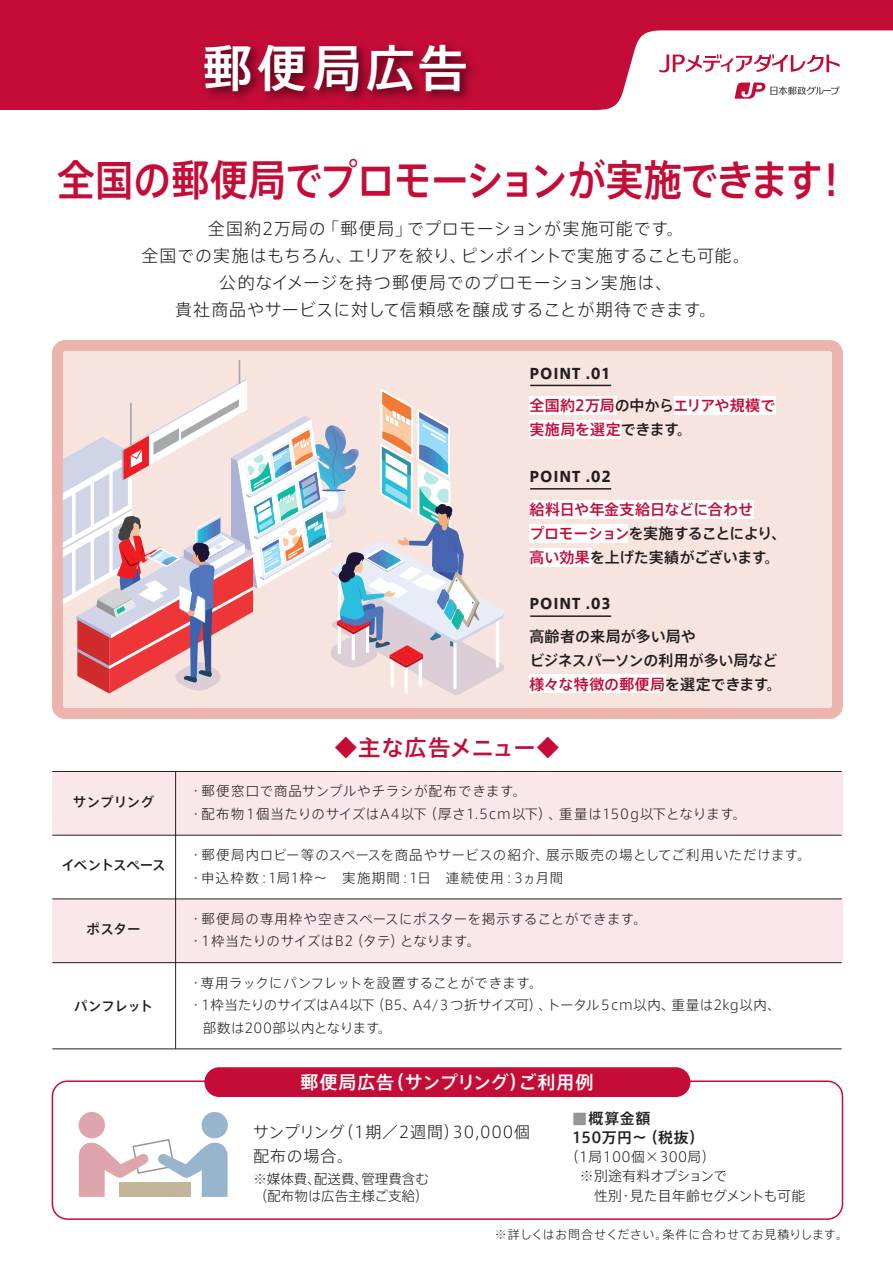
<style>
.page{position:relative;width:893px;height:1263px;background:#fff}
.page>*{position:absolute;margin:0;border:0;box-sizing:border-box;transform-origin:0 0}
.t1{font:500 49.95px "Axis Std";letter-spacing:.075em;color:#fff}
.t2{font:500 42.45px "Axis Std";letter-spacing:-.04em;color:#c40c37;scale:.9 1}
.t3{font:500 22.35px "Axis Std";letter-spacing:-.025em;color:#c40c37}
.t4{font:500 18px "Axis Std";letter-spacing:.045em;color:#fff}
.t5{font:300 16.95px/27px "Axis Std";letter-spacing:.035em;color:#231f20;text-align:center}
.t6{font:300 15.9px/24px "Axis Std";letter-spacing:.05em;color:#231f20}
.t7{font:500 15px/24px "Axis Std";letter-spacing:-.015em;color:#c40c37}
.t8{font:500 15px/24px "Axis Std";letter-spacing:-.005em;color:#231f20}
.t9{font:500 14.85px/18.9px "Axis Std";letter-spacing:.035em;color:#231f20}
.t10{font:800 14.4px "Axis Std";letter-spacing:.06em;color:#231f20}
.t11{font:300 13.8px "Axis Std";letter-spacing:.005em;color:#231f20}
.t12{font:300 13.8px "Axis Std";letter-spacing:.025em;color:#231f20}
.t13{font:300 13.8px "Axis Std";letter-spacing:-.025em;color:#231f20}
.t14{font:300 13.5px/22.5px "Axis Std";letter-spacing:.025em;color:#231f20}
.t15{font:300 13.5px/22.5px "Axis Std";letter-spacing:.045em;color:#231f20}
.t16{font:300 13.5px/22.5px "Axis Std";letter-spacing:.05em;color:#231f20}
.t17{font:300 13.5px/17.1px "Axis Std";color:#231f20}
.t18{font:500 13.5px "Axis Std";letter-spacing:-.015em;color:#231f20}
.t19{font:500 13.5px "Axis Std";letter-spacing:-.06em;color:#231f20}
.t20{font:300 12px "Axis Std";letter-spacing:.04em;color:#231f20}
.s1{color:#231f20}
.s2{color:#c40c37}
.s3{font-weight:300;font-size:15.9px;color:#939598}
</style>
<div class="page">
<svg style="left:0;top:0;width:893px;height:110px;fill:#c40c37"></svg>
<div style="left:52px;top:771px;width:790px;height:64px;background:#f9e7eb"></div>
<div style="left:52px;top:899px;width:790px;height:63px;background:#f9e7eb"></div>
<svg style="left:659px;top:54px;width:181px;height:18px"></svg>
<svg style="left:734px;top:83px;width:106px;height:16px"></svg>
<img style="left:47px;top:34px;width:586px;height:76px">
<div style="left:52px;top:1080px;width:791px;height:140px;border:2px solid #c40c37;border-radius:15px"></div>
<div style="left:204px;top:1067px;width:486px;height:30px;background:#c40c37;border-radius:15px"></div>
<hr style="left:52px;top:835px;width:790px;height:1px;background:#231f20">
<hr style="left:52px;top:899px;width:790px;height:1px;background:#231f20">
<hr style="left:52px;top:962px;width:790px;height:1px;background:#231f20">
<hr style="left:52px;top:1048px;width:790px;height:1px;background:#231f20">
<hr style="left:52px;top:771px;width:790px;height:1px;background:#231f20">
<hr style="left:175px;top:771px;width:1px;height:278px;background:#231f20">
<div style="left:79px;top:1112px;width:26px;height:26px;background:#dfa5ad;border-radius:50%"></div>
<div style="left:201px;top:1112px;width:27px;height:26px;background:#99b4cd;border-radius:50%"></div>
<svg style="left:79px;top:1138px;width:149px;height:59px"></svg>
<div style="left:119px;top:1182px;width:71px;height:15px;background:#c3b49b"></div>
<svg style="left:52px;top:340px;width:791px;height:379px;background:#f6dfda"></svg>
<svg style="left:52px;top:360px;width:453px;height:335px;background:#e0ced1"></svg>
<h1 class="t1" style="left:203px;top:30px;width:267px">郵便局広告</h1>
<h2 class="t2" style="left:57px;top:148px;width:883px">全国の郵便局でプロモーションが実施できます！</h2>
<p class="t5" style="left:141px;top:214px;width:610px">全国約2万局の「郵便局」でプロモーションが実施可能です。<br>全国での実施はもちろん、エリアを絞り、ピンポイントで実施することも可能。公的なイメージを持つ郵便局でのプロモーション実施は、<br>貴社商品やサービスに対して信頼感を醸成することが期待できます。</p>
<p class="t10" style="left:529px;top:362px;width:83px">POINT .01</p>
<p class="t7" style="left:529px;top:392px;width:247px">全国約2万局<span class="s1">の中から</span>エリアや規模で実施局を選定<span class="s1">できます。</span></p>
<p class="t10" style="left:529px;top:465px;width:83px">POINT .02</p>
<p class="t7" style="left:529px;top:496px;width:259px">給料日や年金支給日などに合わせ<br>プロモーション<span class="s1">を実施することにより、</span>高い効果<span class="s1">を上げた実績がございます。</span></p>
<p class="t10" style="left:529px;top:593px;width:83px">POINT .03</p>
<p class="t8" style="left:529px;top:623px;width:254px">高齢者の来局が多い局や<br>ビジネスパーソンの利用が多い局など<span class="s2">様々な特徴の郵便局</span>を選定できます。</p>
<h3 class="t3" style="left:335px;top:731px;width:226px">◆主な広告メニュー◆</h3>
<p class="t18" style="left:73px;top:792px;width:83px">サンプリング</p>
<p class="t16" style="left:189px;top:779px;width:559px">・郵便窓口で商品サンプルやチラシが配布できます。<br>・配布物１個当たりのサイズはA4以下（厚さ1.5cm以下）、重量は150g以下となります。</p>
<p class="t19" style="left:61px;top:855px;width:106px">イベントスペース</p>
<p class="t15" style="left:189px;top:843px;width:623px">・郵便局内ロビー等のスペースを商品やサービスの紹介、展示販売の場としてご利用いただけます。・申込枠数：1局1枠～　実施期間：1日　連続使用：3ヵ月間</p>
<p class="t18" style="left:86px;top:919px;width:56px">ポスター</p>
<p class="t14" style="left:189px;top:907px;width:459px">・郵便局の専用枠や空きスペースにポスターを掲示することができます。・１枠当たりのサイズはB2（タテ）となります。</p>
<p class="t18" style="left:74px;top:996px;width:80px">パンフレット</p>
<p class="t14" style="left:189px;top:970px;width:593px">・専用ラックにパンフレットを設置することができます。<br>・１枠当たりのサイズはA4以下（B5、A4/３つ折サイズ可）、トータル５cm以内、重量は2kg以内、　部数は200部以内となります。</p>
<h3 class="t4" style="left:300px;top:1069px;width:295px">郵便局広告（サンプリング）ご利用例</h3>
<p class="t6" style="left:253px;top:1119px;width:278px">サンプリング（1期／2週間）30,000個配布の場合。</p>
<p class="t17" style="left:253px;top:1169px;width:177px">※媒体費、配送費、管理費含む（配布物は広告主様ご支給）</p>
<p class="t9" style="left:572px;top:1108px;width:134px"><span class="s3">■</span>概算金額<br>150万円～（税抜）</p>
<p class="t12" style="left:565px;top:1146px;width:152px">（1局100個×300局）</p>
<p class="t13" style="left:580px;top:1166px;width:149px">※別途有料オプションで</p>
<p class="t11" style="left:572px;top:1185px;width:235px">　 性別・見た目年齢セグメントも可能</p>
<p class="t20" style="left:495px;top:1225px;width:355px">※詳しくはお問合せください。条件に合わせてお見積りします。</p>
</div>
